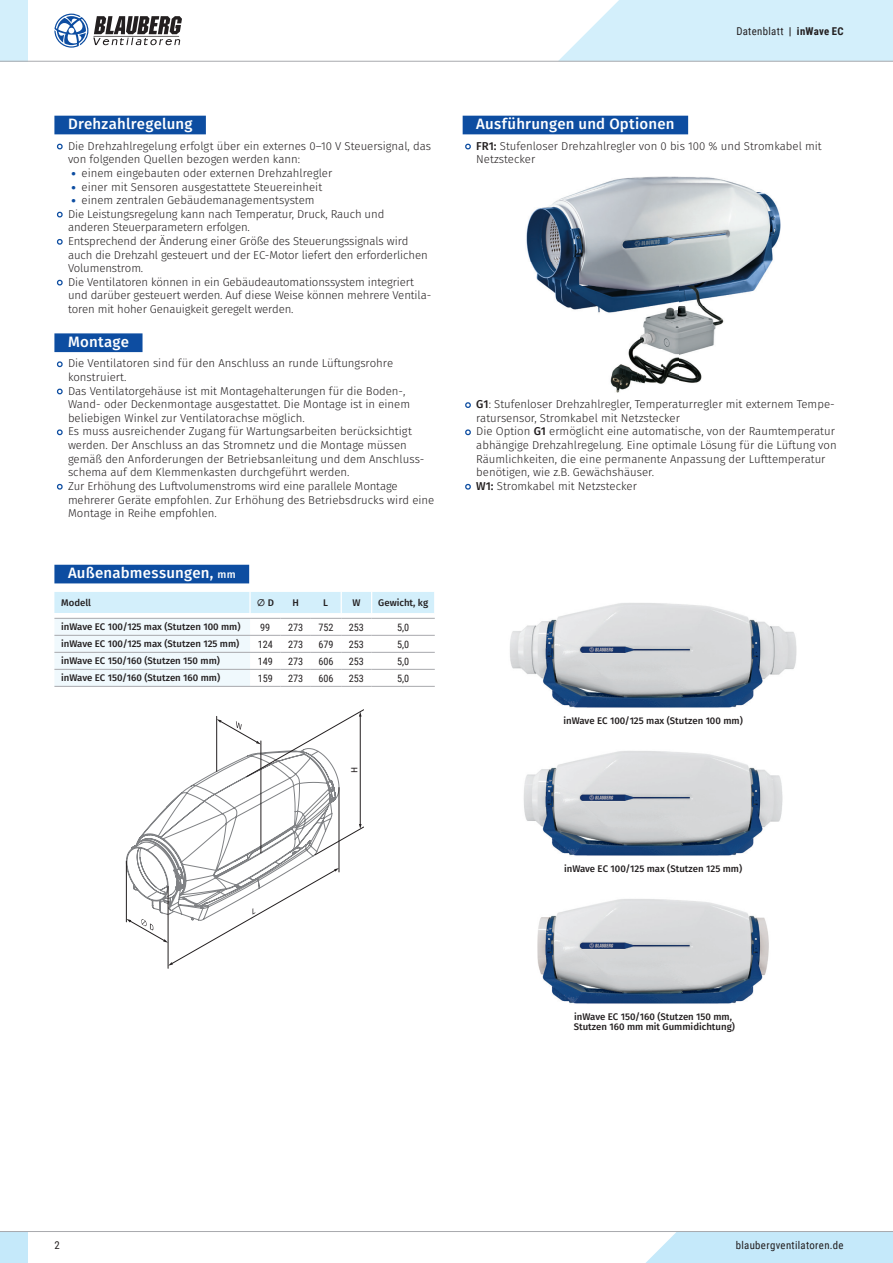
<style>
.page{position:relative;width:893px;height:1263px;background:#fff}
.page>*{position:absolute;margin:0;border:0;box-sizing:border-box;transform-origin:0 0}
.t1{font:500 15px "Fira Sans";letter-spacing:.01em;color:#fff}
.t2{font:300 11.4px/13.6px "Fira Sans";color:#231f20}
.t3{font:10.8px "Roboto Condensed";letter-spacing:.035em;color:#231f20}
.t4{font:10.2px "Roboto Condensed";color:#231f20}
.t5{font:500 9.6px/10.2px "Fira Sans";color:#231f20}
.t6{font:9px "Fira Sans";color:#231f20}
.s1{font-weight:700}
.s2{font-weight:700;font-size:16.2px;color:#0d4da1}
.s3{font-weight:700;font-size:12.6px;color:#0d4da1}
.s4{font-size:10.5px}
.s5{font-weight:500}
</style>
<div class="page">
<div style="left:54px;top:565px;width:195px;height:18px;background:#0d4da1"></div>
<hr style="left:311px;top:686px;width:30px;height:1px;background:#a8a9ad">
<hr style="left:250px;top:686px;width:30px;height:1px;background:#a8a9ad">
<hr style="left:280px;top:686px;width:31px;height:1px;background:#a8a9ad">
<hr style="left:341px;top:686px;width:31px;height:1px;background:#a8a9ad">
<hr style="left:372px;top:686px;width:63px;height:1px;background:#a8a9ad">
<hr style="left:54px;top:686px;width:196px;height:1px;background:#a8a9ad">
<svg style="left:54px;top:592px;width:381px;height:94px"></svg>
<hr style="left:249px;top:592px;width:2px;height:21px;background:#fff">
<hr style="left:54px;top:618px;width:196px;height:1px;background:#a8a9ad">
<hr style="left:250px;top:618px;width:30px;height:1px;background:#a8a9ad">
<hr style="left:280px;top:618px;width:31px;height:1px;background:#a8a9ad">
<hr style="left:341px;top:618px;width:31px;height:1px;background:#a8a9ad">
<hr style="left:311px;top:618px;width:30px;height:1px;background:#a8a9ad">
<hr style="left:311px;top:652px;width:30px;height:1px;background:#a8a9ad">
<hr style="left:311px;top:669px;width:30px;height:1px;background:#a8a9ad">
<hr style="left:372px;top:618px;width:63px;height:1px;background:#a8a9ad">
<hr style="left:168px;top:886px;width:1px;height:82px;background:#231f20">
<svg style="left:126px;top:709px;width:238px;height:257px"></svg>
<img style="left:510px;top:603px;width:287px;height:105px">
<img style="left:523px;top:751px;width:260px;height:105px">
<img style="left:537px;top:899px;width:232px;height:105px">
<div style="left:54px;top:116px;width:152px;height:18px;background:#0d4da1"></div>
<div style="left:54px;top:333px;width:89px;height:19px;background:#0d4da1"></div>
<div style="left:463px;top:116px;width:225px;height:18px;background:#0d4da1"></div>
<img style="left:526px;top:176px;width:255px;height:217px">
<div style="left:646px;top:1232px;width:247px;height:31px;background:#c5e9fa"></div>
<div style="left:0;top:1231px;width:27px;height:32px;background:#c5e9fa"></div>
<hr style="left:0;top:1231px;width:893px;height:1px;background:#a8a9ad">
<div style="left:0;top:0;width:27px;height:61px;background:#d3effb"></div>
<hr style="left:0;top:61px;width:893px;height:1px;background:#a8a9ad">
<svg style="left:558px;top:0;width:335px;height:62px;background:#d6effa"></svg>
<svg style="left:54px;top:14px;width:128px;height:34px"></svg>
<p class="t3" style="left:736px;top:23px;width:109px">Datenblatt <span class="s1">| inWave EC</span></p>
<h1 class="t1" style="left:68px;top:114px;width:126px">Drehzahlregelung</h1>
<p class="t2" style="left:68px;top:140px;width:365px;text-indent:-11px"><span class="s2">•</span> Die Drehzahlregelung erfolgt über ein externes 0–10 V Steuersignal, das von folgenden Quellen bezogen werden kann:</p>
<p class="t2" style="left:71px;top:167px;width:262px"><span class="s3">•</span> einem eingebauten oder externen Drehzahlregler</p>
<p class="t2" style="left:71px;top:181px;width:252px"><span class="s3">•</span> einer mit Sensoren ausgestattete Steuereinheit</p>
<p class="t2" style="left:71px;top:194px;width:245px"><span class="s3">•</span> einem zentralen Gebäudemanagementsystem</p>
<p class="t2" style="left:68px;top:208px;width:318px;text-indent:-11px"><span class="s2">•</span> Die Leistungsregelung kann nach Temperatur, Druck, Rauch und anderen Steuerparametern erfolgen.</p>
<p class="t2" style="left:68px;top:235px;width:361px;text-indent:-11px"><span class="s2">•</span> Entsprechend der Änderung einer Größe des Steuerungssignals wird auch die Drehzahl gesteuert und der EC-Motor liefert den erforderlichen<br>Volumenstrom.</p>
<p class="t2" style="left:68px;top:276px;width:365px;text-indent:-11px"><span class="s2">•</span> Die Ventilatoren können in ein Gebäudeautomationssystem integriert und darüber gesteuert werden. Auf diese Weise können mehrere Ventila&shy;toren mit hoher Genauigkeit geregelt werden.</p>
<h1 class="t1" style="left:68px;top:331px;width:63px">Montage</h1>
<p class="t2" style="left:68px;top:357px;width:327px;text-indent:-11px"><span class="s2">•</span> Die Ventilatoren sind für den Anschluss an runde Lüftungsrohre konstruiert.</p>
<p class="t2" style="left:68px;top:385px;width:344px;text-indent:-11px"><span class="s2">•</span> Das Ventilatorgehäuse ist mit Montagehalterungen für die Boden-,<br>Wand- oder Deckenmontage ausgestattet. Die Montage ist in einem beliebigen Winkel zur Ventilatorachse möglich.</p>
<p class="t2" style="left:68px;top:425px;width:358px;text-indent:-11px"><span class="s2">•</span> Es muss ausreichender Zugang für Wartungsarbeiten berücksichtigt werden. Der Anschluss an das Stromnetz und die Montage müssen gemäß den Anforderungen der Betriebsanleitung und dem Anschluss&shy;schema auf dem Klemmenkasten durchgeführt werden.</p>
<p class="t2" style="left:68px;top:480px;width:368px;text-indent:-11px"><span class="s2">•</span> Zur Erhöhung des Luftvolumenstroms wird eine parallele Montage<br>mehre rer Geräte empfohlen. Zur Erhöhung des Betriebsdrucks wird eine<br>Montage in Reihe empfohlen.</p>
<h1 class="t1" style="left:68px;top:563px;width:169px">Außenabmessungen, <span class="s4">mm</span></h1>
<p class="t5" style="left:61px;top:598px;width:31px">Modell</p>
<p class="t5" style="left:257px;top:598px;width:19px">∅ D</p>
<p class="t5" style="left:292px;top:598px;width:8px">H</p>
<p class="t5" style="left:323px;top:598px;width:6px">L</p>
<p class="t5" style="left:352px;top:598px;width:10px">W</p>
<p class="t5" style="left:378px;top:598px;width:51px">Gewicht, kg</p>
<p class="t5" style="left:61px;top:622px;width:181px">inWave EC 100/125 max (Stutzen 100 mm)</p>
<p class="t4" style="left:260px;top:620px;width:12px">99</p>
<p class="t4" style="left:288px;top:620px;width:17px">273</p>
<p class="t4" style="left:318px;top:620px;width:17px">752</p>
<p class="t4" style="left:349px;top:620px;width:17px">253</p>
<p class="t4" style="left:397px;top:620px;width:14px">5,0</p>
<p class="t5" style="left:61px;top:639px;width:180px">inWave EC 100/125 max (Stutzen 125 mm)</p>
<p class="t4" style="left:258px;top:637px;width:17px">124</p>
<p class="t4" style="left:288px;top:637px;width:17px">273</p>
<p class="t4" style="left:318px;top:637px;width:17px">679</p>
<p class="t4" style="left:349px;top:637px;width:17px">253</p>
<p class="t4" style="left:397px;top:637px;width:14px">5,0</p>
<p class="t5" style="left:61px;top:656px;width:160px">inWave EC 150/160 (Stutzen 150 mm)</p>
<p class="t4" style="left:258px;top:654px;width:17px">149</p>
<p class="t4" style="left:288px;top:654px;width:17px">273</p>
<p class="t4" style="left:318px;top:654px;width:17px">606</p>
<p class="t4" style="left:349px;top:654px;width:17px">253</p>
<p class="t4" style="left:397px;top:654px;width:14px">5,0</p>
<p class="t5" style="left:61px;top:673px;width:160px">inWave EC 150/160 (Stutzen 160 mm)</p>
<p class="t4" style="left:258px;top:671px;width:17px">159</p>
<p class="t4" style="left:288px;top:671px;width:17px">273</p>
<p class="t4" style="left:318px;top:671px;width:17px">606</p>
<p class="t4" style="left:349px;top:671px;width:17px">253</p>
<p class="t4" style="left:397px;top:671px;width:14px">5,0</p>
<p class="t6" style="left:348px;top:773px;width:8px;rotate:-90deg">H</p>
<h1 class="t1" style="left:476px;top:114px;width:200px">Ausführungen und Optionen</h1>
<p class="t2" style="left:476px;top:140px;width:347px;text-indent:-11px"><span class="s2">•</span> <span class="s5">FR1:</span> Stufenloser Drehzahlregler von 0 bis 100 % und Stromkabel mit<br>Netzstecker</p>
<p class="t2" style="left:476px;top:398px;width:360px;text-indent:-11px"><span class="s2">•</span> <span class="s5">G1</span>: Stufenloser Drehzahlregler, Temperaturregler mit externem Tempe&shy;ratursensor, Stromkabel mit Netzstecker</p>
<p class="t2" style="left:476px;top:425px;width:362px;text-indent:-11px"><span class="s2">•</span> Die Option <span class="s5">G1</span> ermöglicht eine automatische, von der Raumtemperatur abhängige Drehzahlregelung. Eine optimale Lösung für die Lüftung von Räumlichkeiten, die eine permanente Anpassung der Lufttemperatur benötigen, wie z.B. Gewächshäuser.</p>
<p class="t2" style="left:465px;top:480px;width:173px"><span class="s2">•</span> <span class="s5">W1:</span> Stromkabel mit Netzstecker</p>
<p class="t5" style="left:563px;top:717px;width:181px">inWave EC 100/125 max (Stutzen 100 mm)</p>
<p class="t5" style="left:564px;top:864px;width:180px">inWave EC 100/125 max (Stutzen 125 mm)</p>
<p class="t5" style="left:574px;top:1012px;width:163px">inWave EC 150/160 (Stutzen 150 mm,<br>Stutzen 160 mm mit Gummidichtung)</p>
<p class="t3" style="left:54px;top:1238px;width:7px">2</p>
<p class="t3" style="left:736px;top:1238px;width:109px">blaubergventilatoren.de</p>
</div>
